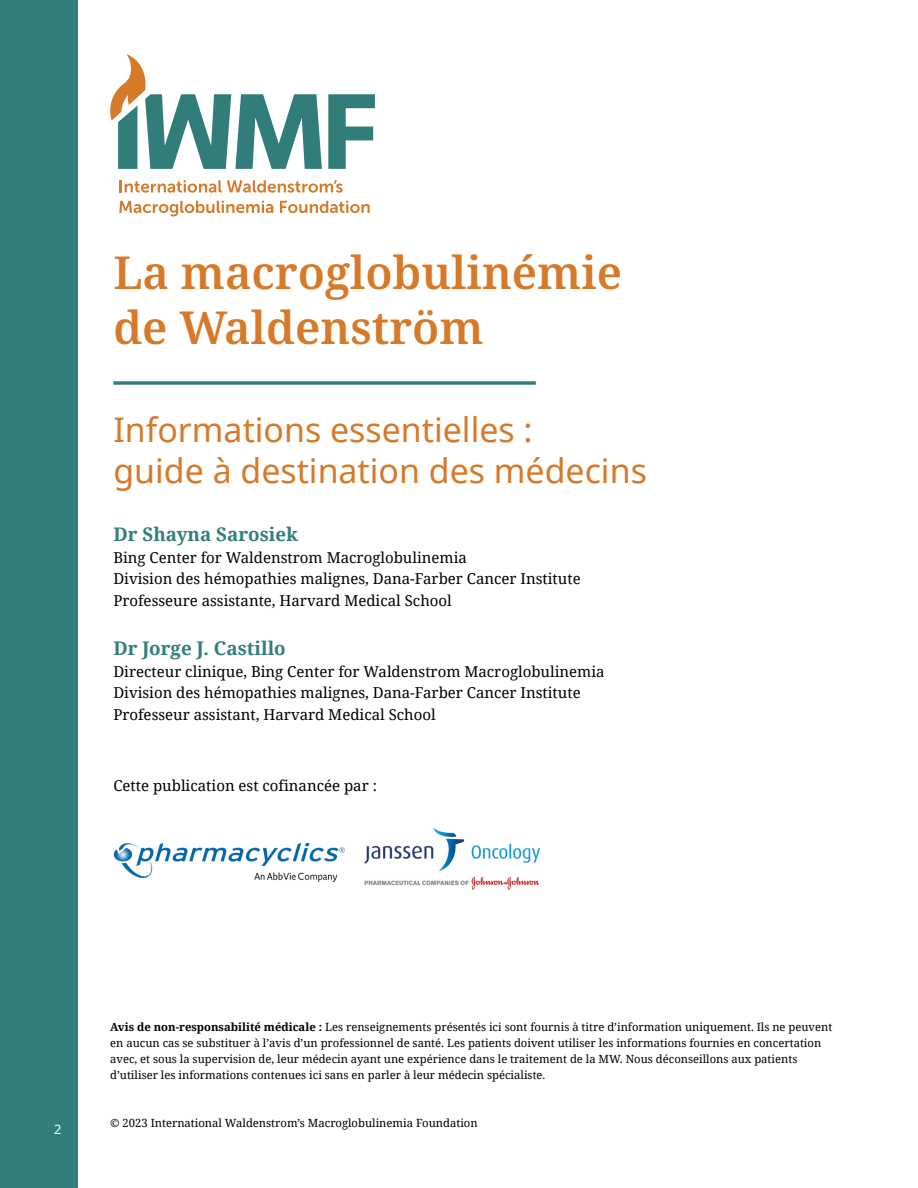
<style>
.page{position:relative;width:918px;height:1188px;background:#fff}
.page>*{position:absolute;margin:0;border:0;box-sizing:border-box;transform-origin:0 0}
.t1{font:600 45.45px/54.6px "Noto Serif";color:#d67928}
.t2{font:33.9px/40.7px "Noto Sans";color:#d67928}
.t3{font:700 18.75px "Noto Serif";color:#327e7b}
.t4{font:15px/21.8px "Noto Serif";color:#000}
.t5{font:12.75px "Noto Sans";color:#fff}
.t6{font:11.25px/15.8px "Noto Serif";color:#000}
.s1{font-weight:700}
</style>
<div class="page">
<div style="left:0;top:0;width:78px;height:1188px;background:#327e7b"></div>
<svg style="left:113px;top:381px;width:423px;height:4px;background:#4d8e8c"></svg>
<img style="left:113px;top:827px;width:428px;height:63px">
<svg style="left:120px;top:180px;width:223px;height:13px"></svg>
<svg style="left:119px;top:201px;width:154px;height:15px"></svg>
<svg style="left:280px;top:201px;width:90px;height:12px"></svg>
<svg style="left:328px;top:94px;width:47px;height:75px"></svg>
<svg style="left:110px;top:54px;width:212px;height:115px"></svg>
<h1 class="t1" style="left:113px;top:247px;width:510px">La macroglobulinémie de Waldenström</h1>
<h2 class="t2" style="left:113px;top:408px;width:535px">Informations essentielles :<br>guide à destination des médecins</h2>
<h3 class="t3" style="left:113px;top:521px;width:186px">Dr Shayna Sarosiek</h3>
<h3 class="t4" style="left:113px;top:546px;width:469px">Bing Center for Waldenstrom Macroglobulinemia<br>Division des hémopathies malignes, Dana-Farber Cancer Institute<br>Professeure assistante, Harvard Medical School</h3>
<h3 class="t3" style="left:113px;top:635px;width:174px">Dr Jorge J. Castillo</h3>
<h3 class="t4" style="left:113px;top:660px;width:493px">Directeur clinique, Bing Center for Waldenstrom Macroglobulinemia<br>Division des hémopathies malignes, Dana-Farber Cancer Institute<br>Professeur assistant, Harvard Medical School</h3>
<h3 class="t4" style="left:113px;top:774px;width:265px">Cette publication est cofinancée par :</h3>
<p class="t5" style="left:54px;top:1120px;width:9px">2</p>
<p class="t6" style="left:110px;top:1019px;width:724px"><span class="s1">Avis de non-responsabilité médicale :</span> Les renseignements présentés ici sont fournis à titre d’information uniquement. Ils ne peuvent en aucun cas se substituer à l’avis d’un professionnel de santé. Les patients doivent utiliser les informations fournies en concertation avec, et sous la supervision de, leur médecin ayant une expérience dans le traitement de la MW. Nous déconseillons aux patients d’utiliser les informations contenues ici sans en parler à leur médecin spécialiste.</p>
<p class="t6" style="left:110px;top:1115px;width:369px">© 2023 International Waldenstrom’s Macroglobulinemia Foundation</p>
</div>
